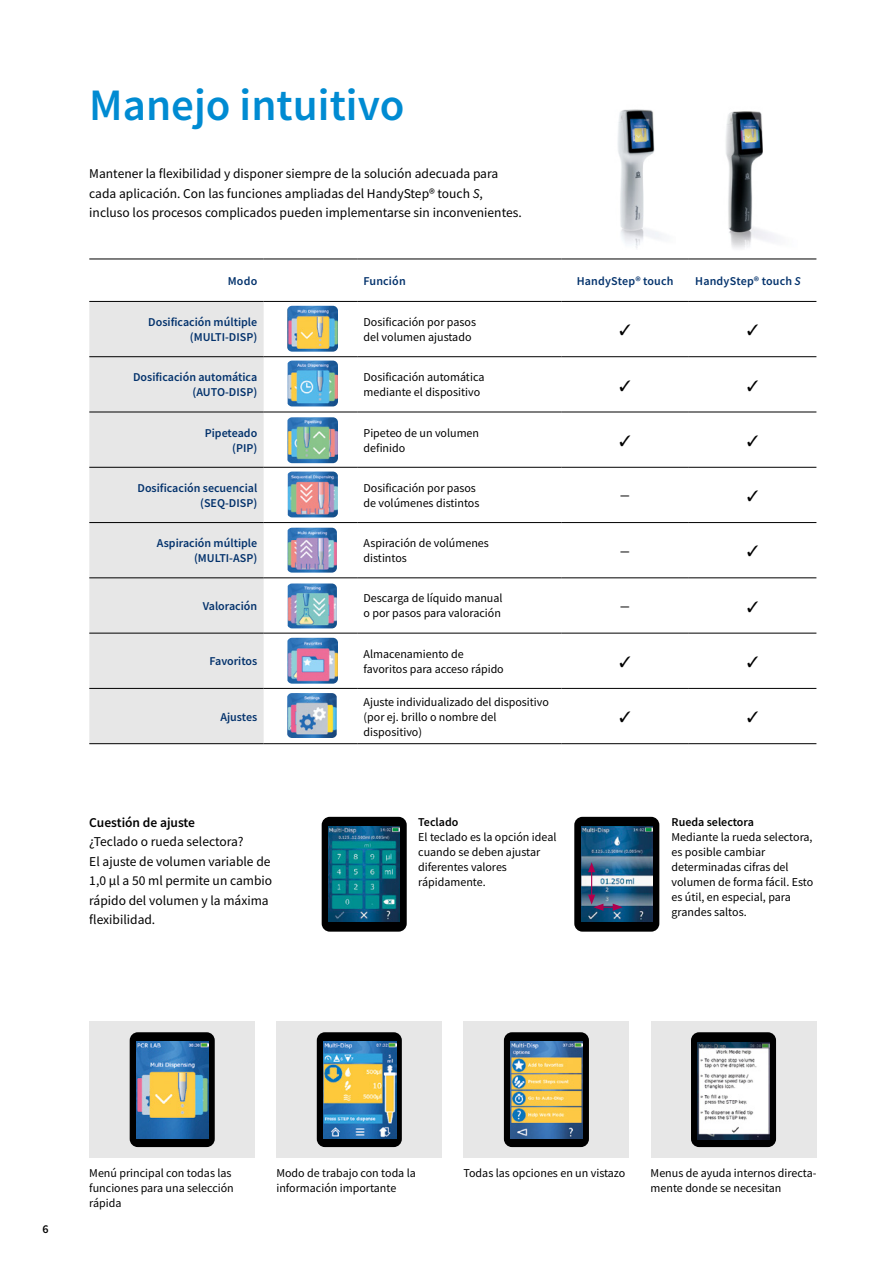
<style>
.page{position:relative;width:893px;height:1263px;background:#fff}
.page>*{position:absolute;margin:0;border:0;box-sizing:border-box;transform-origin:0 0}
.t1{font:600 45px "Source Sans Pro";color:#008bd2}
.t2{font:13.5px/19.5px "Source Sans Pro";color:#000}
.t3{font:600 13.5px "Source Sans Pro";color:#000}
.t4{font:12px/15px "Source Sans Pro";color:#000}
.t5{font:600 12px/15px "Source Sans Pro";color:#03326c;text-align:right}
.t6{font:600 12px "Source Sans Pro";color:#000}
.s1{font-style:italic}
</style>
<div class="page">
<div style="left:463px;top:1021px;width:166px;height:137px;background:#e7e7e7"></div>
<div style="left:276px;top:1021px;width:166px;height:137px;background:#e7e7e7"></div>
<div style="left:89px;top:1021px;width:166px;height:137px;background:#e7e7e7"></div>
<div style="left:651px;top:1021px;width:165px;height:137px;background:#e7e7e7"></div>
<img style="left:617px;top:109px;width:45px;height:139px">
<img style="left:719px;top:111px;width:79px;height:148px">
<div style="left:130px;top:1032px;width:85px;height:115px;background:#000;border-radius:8px"></div>
<img style="left:136px;top:1042px;width:73px;height:97px">
<div style="left:691px;top:1032px;width:85px;height:115px;background:#000;border-radius:8px"></div>
<img style="left:697px;top:1042px;width:73px;height:97px">
<div style="left:504px;top:1032px;width:85px;height:115px;background:#000;border-radius:8px"></div>
<img style="left:510px;top:1042px;width:73px;height:96px">
<div style="left:317px;top:1032px;width:85px;height:115px;background:#000;border-radius:8px"></div>
<img style="left:323px;top:1042px;width:73px;height:97px">
<div style="left:574px;top:817px;width:85px;height:115px;background:#000;border-radius:8px"></div>
<img style="left:581px;top:827px;width:71px;height:95px">
<div style="left:322px;top:817px;width:85px;height:115px;background:#000;border-radius:8px"></div>
<img style="left:329px;top:826px;width:71px;height:95px">
<svg style="left:588px;top:862px;width:35px;height:49px;background:#5f779b"></svg>
<img style="left:287px;top:693px;width:50px;height:45px">
<img style="left:287px;top:638px;width:51px;height:46px">
<img style="left:287px;top:417px;width:51px;height:46px">
<img style="left:288px;top:361px;width:50px;height:45px">
<img style="left:287px;top:306px;width:51px;height:46px">
<img style="left:288px;top:583px;width:49px;height:45px">
<img style="left:288px;top:528px;width:49px;height:45px">
<img style="left:288px;top:472px;width:50px;height:45px">
<div style="left:89px;top:302px;width:175px;height:441px;background:#e7e7e7"></div>
<hr style="left:89px;top:356px;width:175px;height:1px;background:#000">
<hr style="left:264px;top:356px;width:93px;height:1px;background:#000">
<hr style="left:357px;top:356px;width:204px;height:1px;background:#000">
<hr style="left:561px;top:356px;width:128px;height:1px;background:#000">
<hr style="left:689px;top:356px;width:127px;height:1px;background:#000">
<hr style="left:89px;top:412px;width:175px;height:1px;background:#000">
<hr style="left:264px;top:412px;width:93px;height:1px;background:#000">
<hr style="left:357px;top:412px;width:204px;height:1px;background:#000">
<hr style="left:561px;top:412px;width:128px;height:1px;background:#000">
<hr style="left:689px;top:412px;width:127px;height:1px;background:#000">
<hr style="left:89px;top:467px;width:175px;height:1px;background:#000">
<hr style="left:264px;top:467px;width:93px;height:1px;background:#000">
<hr style="left:357px;top:467px;width:204px;height:1px;background:#000">
<hr style="left:561px;top:467px;width:128px;height:1px;background:#000">
<hr style="left:689px;top:467px;width:127px;height:1px;background:#000">
<hr style="left:89px;top:522px;width:175px;height:1px;background:#000">
<hr style="left:264px;top:522px;width:93px;height:1px;background:#000">
<hr style="left:357px;top:522px;width:204px;height:1px;background:#000">
<hr style="left:561px;top:522px;width:128px;height:1px;background:#000">
<hr style="left:689px;top:522px;width:127px;height:1px;background:#000">
<hr style="left:89px;top:578px;width:175px;height:1px;background:#000">
<hr style="left:264px;top:578px;width:93px;height:1px;background:#000">
<hr style="left:357px;top:578px;width:204px;height:1px;background:#000">
<hr style="left:561px;top:578px;width:128px;height:1px;background:#000">
<hr style="left:689px;top:578px;width:127px;height:1px;background:#000">
<hr style="left:89px;top:633px;width:175px;height:1px;background:#000">
<hr style="left:264px;top:633px;width:93px;height:1px;background:#000">
<hr style="left:357px;top:633px;width:204px;height:1px;background:#000">
<hr style="left:561px;top:633px;width:128px;height:1px;background:#000">
<hr style="left:689px;top:633px;width:127px;height:1px;background:#000">
<hr style="left:89px;top:688px;width:175px;height:1px;background:#000">
<hr style="left:264px;top:688px;width:93px;height:1px;background:#000">
<hr style="left:357px;top:688px;width:204px;height:1px;background:#000">
<hr style="left:561px;top:688px;width:128px;height:1px;background:#000">
<hr style="left:689px;top:688px;width:127px;height:1px;background:#000">
<hr style="left:89px;top:743px;width:175px;height:1px;background:#000">
<hr style="left:264px;top:743px;width:93px;height:1px;background:#000">
<hr style="left:357px;top:743px;width:204px;height:1px;background:#000">
<hr style="left:561px;top:743px;width:128px;height:1px;background:#000">
<hr style="left:689px;top:743px;width:127px;height:1px;background:#000">
<hr style="left:89px;top:259px;width:175px;height:1px;background:#000">
<hr style="left:264px;top:259px;width:93px;height:1px;background:#000">
<hr style="left:357px;top:259px;width:204px;height:1px;background:#000">
<hr style="left:561px;top:259px;width:128px;height:1px;background:#000">
<hr style="left:689px;top:259px;width:127px;height:1px;background:#000">
<hr style="left:89px;top:301px;width:175px;height:1px;background:#000">
<hr style="left:264px;top:301px;width:93px;height:1px;background:#000">
<hr style="left:357px;top:301px;width:204px;height:1px;background:#000">
<hr style="left:561px;top:301px;width:128px;height:1px;background:#000">
<hr style="left:689px;top:301px;width:127px;height:1px;background:#000">
<h1 class="t1" style="left:89px;top:75px;width:317px">Manejo intuitivo</h1>
<p class="t2" style="left:89px;top:164px;width:434px">Mantener la flexibilidad y disponer siempre de la solución adecuada para cada aplicación. Con las funciones ampliadas del HandyStep® touch <span class="s1">S</span>, incluso los procesos complicados pueden implementarse sin inconvenientes.</p>
<p class="t5" style="left:228px;top:273px;width:31px">Modo</p>
<p class="t5" style="left:364px;top:273px;width:44px">Función</p>
<p class="t5" style="left:577px;top:273px;width:98px">HandyStep® touch</p>
<p class="t5" style="left:695px;top:273px;width:107px">HandyStep® touch <span class="s1">S</span></p>
<p class="t5" style="left:148px;top:314px;width:110px">Dosificación múltiple (MULTI-DISP)</p>
<p class="t4" style="left:364px;top:314px;width:114px">Dosificación por pasos del volumen ajustado</p>
<p class="t5" style="left:133px;top:370px;width:126px">Dosificación automática (AUTO-DISP)</p>
<p class="t4" style="left:364px;top:370px;width:122px">Dosificación automática mediante el dispositivo</p>
<p class="t5" style="left:205px;top:425px;width:54px">Pipeteado (PIP)</p>
<p class="t4" style="left:364px;top:425px;width:117px">Pipeteo de un volumen definido</p>
<p class="t5" style="left:138px;top:480px;width:121px">Dosificación secuencial (SEQ-DISP)</p>
<p class="t4" style="left:364px;top:480px;width:117px">Dosificación por pasos de volúmenes distintos</p>
<p class="t6" style="left:620px;top:487px;width:11px">—</p>
<p class="t5" style="left:157px;top:536px;width:102px">Aspiración múltiple (MULTI-ASP)</p>
<p class="t4" style="left:364px;top:536px;width:127px">Aspiración de volúmenes distintos</p>
<p class="t5" style="left:203px;top:598px;width:56px">Valoración</p>
<p class="t4" style="left:364px;top:591px;width:141px">Descarga de líquido manual o por pasos para valoración</p>
<p class="t5" style="left:209px;top:654px;width:49px">Favoritos</p>
<p class="t4" style="left:364px;top:646px;width:142px">Almacenamiento de favoritos para acceso rápido</p>
<p class="t5" style="left:220px;top:709px;width:38px">Ajustes</p>
<p class="t4" style="left:364px;top:694px;width:187px">Ajuste individualizado del dispositivo (por ej. brillo o nombre del dispositivo)</p>
<p class="t3" style="left:89px;top:813px;width:107px">Cuestión de ajuste</p>
<p class="t2" style="left:89px;top:832px;width:184px">¿Teclado o rueda selectora?<br>El ajuste de volumen variable de<br>1,0 μl a 50 ml permite un cambio rápido del volumen y la máxima flexibilidad.</p>
<p class="t6" style="left:418px;top:814px;width:42px">Teclado</p>
<p class="t4" style="left:418px;top:829px;width:140px">El teclado es la opción ideal cuando se deben ajustar diferentes valores rápidamente.</p>
<p class="t6" style="left:620px;top:543px;width:11px">—</p>
<p class="t6" style="left:620px;top:598px;width:11px">—</p>
<p class="t6" style="left:672px;top:814px;width:84px">Rueda selectora</p>
<p class="t4" style="left:672px;top:829px;width:143px">Mediante la rueda selectora, es posible cambiar determinadas cifras del volumen de forma fácil. Esto es útil, en especial, para grandes saltos.</p>
<p class="t6" style="left:43px;top:1221px;width:8px">6</p>
<p class="t4" style="left:89px;top:1166px;width:146px">Menú principal con todas las funciones para una selección rápida</p>
<p class="t4" style="left:276px;top:1166px;width:141px">Modo de trabajo con toda la información importante</p>
<p class="t4" style="left:463px;top:1166px;width:163px">Todas las opciones en un vistazo</p>
<p class="t4" style="left:651px;top:1166px;width:167px">Menus de ayuda internos directa&shy;mente donde se necesitan</p>
</div>
